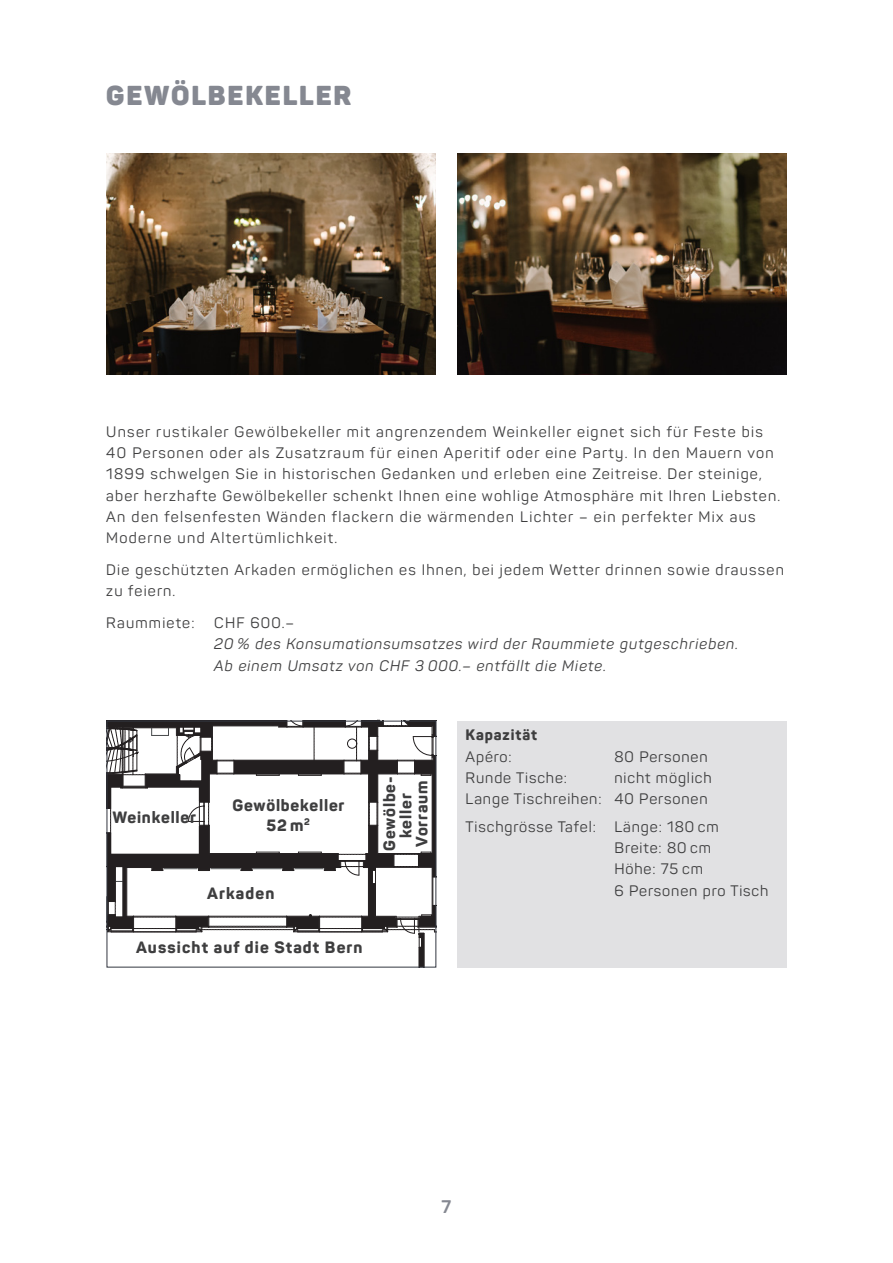
<style>
.page{position:relative;width:893px;height:1263px;background:#fff}
.page>*{position:absolute;margin:0;border:0;box-sizing:border-box;transform-origin:0 0}
.t1{font:27px "Panton Black Caps";letter-spacing:.07em;color:#858891}
.t2{font:700 18px "Panton";color:#858891}
.t3{font:800 16.2px/16.2px "Panton";letter-spacing:.05em;color:#3e3e3f;text-align:center}
.t4{font:800 16.2px "Panton";letter-spacing:.07em;color:#3e3e3f}
.t5{font:15px/21.3px "Panton";letter-spacing:.08em;color:#3e3e3f}
.t6{font:15px/21.3px "Panton";letter-spacing:.06em;color:#3e3e3f;text-align:right}
.t7{font:italic 15px/21.3px "Panton";letter-spacing:.07em;color:#3e3e3f}
.t8{font:800 15px "Panton";letter-spacing:.06em;color:#3e3e3f}
</style>
<div class="page">
<img style="left:106px;top:153px;width:330px;height:221px">
<img style="left:457px;top:153px;width:330px;height:221px">
<svg style="left:107px;top:720px;width:329px;height:245px"></svg>
<div style="left:107px;top:721px;width:329px;height:246px;border:1px solid #323640"></div>
<div style="left:457px;top:721px;width:330px;height:246px;background:#e1e1e3"></div>
<h1 class="t1" style="left:106px;top:78px;width:247px">GEWÖLBEKELLER</h1>
<p class="t5" style="left:106px;top:421px;width:675px">Unser rustikaler Gewölbekeller mit angrenzendem Weinkeller eignet sich für Feste bis 40 Personen oder als Zusatzraum für einen Aperitif oder eine Party. In den Mauern von 1899 schwelgen Sie in historischen Gedanken und erleben eine Zeitreise. Der steinige, aber herzhafte Gewölbekeller schenkt Ihnen eine wohlige Atmosphäre mit Ihren Liebsten.<br>An den felsenfesten Wänden flackern die wärmenden Lichter – ein perfekter Mix aus Moderne und Altertümlichkeit.</p>
<p class="t5" style="left:106px;top:559px;width:679px">Die geschützten Arkaden ermöglichen es Ihnen, bei jedem Wetter drinnen sowie draussen zu feiern.</p>
<p class="t5" style="left:106px;top:612px;width:90px">Raummiete:</p>
<p class="t5" style="left:214px;top:612px;width:81px">CHF 600.–</p>
<p class="t7" style="left:214px;top:633px;width:525px">20 % des Konsumationsumsatzes wird der Raummiete gutgeschrieben.<br>Ab einem Umsatz von CHF 3 000.– entfällt die Miete.</p>
<p class="t3" style="left:112px;top:809px;width:85px">Weinkeller</p>
<p class="t3" style="left:232px;top:796px;width:113px;line-height:19.5px">Gewölbekeller<br>52m<sup>2</sup></p>
<p class="t4" style="left:207px;top:883px;width:69px">Arkaden</p>
<p class="t4" style="left:136px;top:937px;width:228px">Aussicht auf die Stadt Bern</p>
<p class="t3" style="left:381px;top:851px;width:76px;rotate:-90deg">Gewölbe&shy;keller<br>Vorraum</p>
<p class="t8" style="left:466px;top:726px;width:73px">Kapazität</p>
<p class="t5" style="left:466px;top:746px;width:48px">Apéro:</p>
<p class="t6" style="left:614px;top:746px;width:95px">80 Personen</p>
<p class="t6" style="left:466px;top:767px;width:103px">Runde Tische:</p>
<p class="t6" style="left:466px;top:767px;width:248px">nicht möglich<br>Lange Tischreihen: 40 Personen</p>
<p class="t6" style="left:614px;top:816px;width:156px;text-align:left;text-indent:-149px">Tischgrösse Tafel: Länge: 180 cm<br>Breite: 80 cm<br>Höhe: 75 cm<br>6 Personen pro Tisch</p>
<p class="t2" style="left:442px;top:1195px;width:11px">7</p>
</div>
